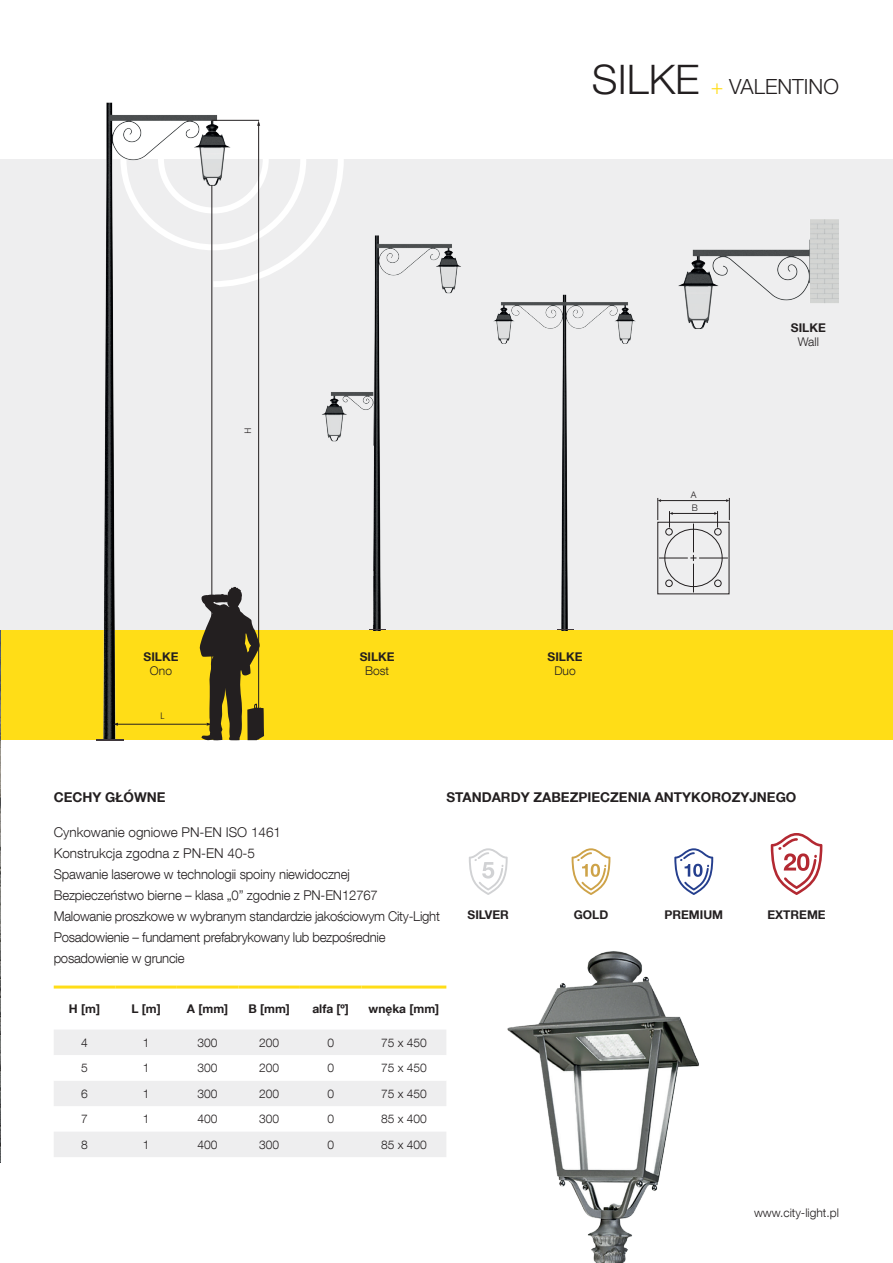
<style>
.page{position:relative;width:893px;height:1263px;background:#fff}
.page>*{position:absolute;margin:0;border:0;box-sizing:border-box;transform-origin:0 0}
.t1{font:300 21px "Helvetica Neue LT Std";color:#231f20}
.t2{font:300 13.5px/21px "Helvetica Neue LT Com";letter-spacing:-.01em;color:#231f20}
.t3{font:700 13.5px "Helvetica Neue LT Com";color:#231f20}
.t4{font:300 12px "Helvetica Neue LT Com";color:#231f20}
.t5{font:700 12px "Helvetica Neue LT Com";color:#231f20}
.t6{font:300 10.5px "Calibri";color:#231f20}
.t7{font:300 9px "Helvetica Neue LT Com";color:#231f20}
.s1{font-size:40.8px}
.s2{color:#ffdd17}
</style>
<div class="page">
<div style="left:0;top:159px;width:893px;height:581px;background:#eeeeef"></div>
<div style="left:0;top:630px;width:893px;height:110px;background:#ffdd17"></div>
<svg style="left:257px;top:119px;width:87px;height:171px"></svg>
<svg style="left:54px;top:1030px;width:351px;height:127px;fill:#eeeeef"></svg>
<svg style="left:54px;top:1055px;width:351px;height:25px"></svg>
<hr style="left:54px;top:985px;width:61px;height:3px;background:#ffdd17">
<hr style="left:115px;top:985px;width:62px;height:3px;background:#ffdd17">
<hr style="left:177px;top:985px;width:61px;height:3px;background:#ffdd17">
<hr style="left:238px;top:985px;width:62px;height:3px;background:#ffdd17">
<hr style="left:300px;top:985px;width:61px;height:3px;background:#ffdd17">
<hr style="left:361px;top:985px;width:85px;height:3px;background:#ffdd17">
<img style="left:321px;top:181px;width:140px;height:449px">
<img style="left:493px;top:294px;width:143px;height:336px">
<img style="left:405px;top:951px;width:294px;height:312px">
<img style="left:103px;top:102px;width:154px;height:638px">
<hr style="left:258px;top:123px;width:1px;height:616px;background:#231f20">
<hr style="left:212px;top:185px;width:1px;height:539px;background:#231f20">
<hr style="left:118px;top:724px;width:89px;height:1px;background:#231f20">
<svg style="left:257px;top:120px;width:3px;height:6px"></svg>
<svg style="left:113px;top:723px;width:5px;height:3px"></svg>
<svg style="left:199px;top:586px;width:65px;height:154px"></svg>
<hr style="left:212px;top:120px;width:47px;height:1px;background:#231f20">
<svg style="left:657px;top:498px;width:73px;height:94px"></svg>
<img style="left:678px;top:219px;width:161px;height:110px">
<img style="left:0;top:637px;width:1px;height:525px">
<svg style="left:469px;top:848px;width:39px;height:47px"></svg>
<svg style="left:572px;top:848px;width:38px;height:47px"></svg>
<svg style="left:674px;top:848px;width:39px;height:47px"></svg>
<svg style="left:771px;top:833px;width:51px;height:62px"></svg>
<svg style="left:96px;top:739px;width:27px;height:1px"></svg>
<p class="t1" style="left:592px;top:74px;width:248px"><span class="s1">SILKE</span> <span class="s2">+</span> VALENTINO</p>
<p class="t6" style="left:241px;top:434px;width:8px;rotate:-90deg">H</p>
<p class="t5" style="left:144px;top:649px;width:36px">SILKE</p>
<p class="t4" style="left:150px;top:663px;width:24px">Ono</p>
<p class="t6" style="left:160px;top:709px;width:6px">L</p>
<p class="t5" style="left:360px;top:649px;width:36px">SILKE</p>
<p class="t4" style="left:365px;top:663px;width:25px">Bost</p>
<p class="t5" style="left:548px;top:649px;width:36px">SILKE</p>
<p class="t4" style="left:554px;top:663px;width:23px">Duo</p>
<p class="t7" style="left:691px;top:490px;width:7px">A</p>
<p class="t7" style="left:692px;top:502px;width:8px">B</p>
<p class="t5" style="left:791px;top:320px;width:36px">SILKE</p>
<p class="t4" style="left:798px;top:335px;width:23px">Wall</p>
<p class="t3" style="left:54px;top:789px;width:113px">CECHY GŁÓWNE</p>
<p class="t2" style="left:54px;top:821px;width:229px">Cynkowanie ogniowe PN-EN ISO 1461</p>
<p class="t2" style="left:54px;top:842px;width:203px">Konstrukcja zgodna z PN-EN 40-5</p>
<p class="t2" style="left:54px;top:863px;width:298px">Spawanie laserowe w technologii spoiny niewidocznej</p>
<p class="t2" style="left:54px;top:884px;width:326px">Bezpieczeństwo bierne – klasa „0” zgodnie z PN-EN12767</p>
<p class="t2" style="left:54px;top:905px;width:388px">Malowanie proszkowe w wybranym standardzie jakościowym City-Light</p>
<p class="t2" style="left:54px;top:926px;width:333px">Posadowienie – fundament prefabrykowany lub bezpośrednie posadowienie w gruncie</p>
<p class="t3" style="left:446px;top:789px;width:352px">STANDARDY ZABEZPIECZENIA ANTYKOROZYJNEGO</p>
<p class="t5" style="left:468px;top:907px;width:43px">SILVER</p>
<p class="t5" style="left:574px;top:907px;width:36px">GOLD</p>
<p class="t5" style="left:664px;top:907px;width:60px">PREMIUM</p>
<p class="t5" style="left:767px;top:907px;width:60px">EXTREME</p>
<p class="t5" style="left:69px;top:1001px;width:33px">H [m]</p>
<p class="t5" style="left:131px;top:1001px;width:31px">L [m]</p>
<p class="t5" style="left:187px;top:1001px;width:43px">A [mm]</p>
<p class="t5" style="left:248px;top:1001px;width:43px">B [mm]</p>
<p class="t5" style="left:312px;top:1001px;width:38px">alfa [º]</p>
<p class="t5" style="left:369px;top:1001px;width:72px">wnęka [mm]</p>
<p class="t4" style="left:81px;top:1035px;width:8px">4</p>
<p class="t4" style="left:143px;top:1035px;width:8px">1</p>
<p class="t4" style="left:198px;top:1035px;width:22px">300</p>
<p class="t4" style="left:259px;top:1035px;width:22px">200</p>
<p class="t4" style="left:327px;top:1035px;width:8px">0</p>
<p class="t4" style="left:381px;top:1035px;width:47px">75 x 450</p>
<p class="t4" style="left:81px;top:1060px;width:8px">5</p>
<p class="t4" style="left:143px;top:1060px;width:8px">1</p>
<p class="t4" style="left:198px;top:1060px;width:22px">300</p>
<p class="t4" style="left:259px;top:1060px;width:22px">200</p>
<p class="t4" style="left:327px;top:1060px;width:8px">0</p>
<p class="t4" style="left:381px;top:1060px;width:47px">75 x 450</p>
<p class="t4" style="left:81px;top:1086px;width:8px">6</p>
<p class="t4" style="left:143px;top:1086px;width:8px">1</p>
<p class="t4" style="left:198px;top:1086px;width:22px">300</p>
<p class="t4" style="left:259px;top:1086px;width:22px">200</p>
<p class="t4" style="left:327px;top:1086px;width:8px">0</p>
<p class="t4" style="left:381px;top:1086px;width:47px">75 x 450</p>
<p class="t4" style="left:81px;top:1111px;width:8px">7</p>
<p class="t4" style="left:143px;top:1111px;width:8px">1</p>
<p class="t4" style="left:198px;top:1111px;width:22px">400</p>
<p class="t4" style="left:259px;top:1111px;width:22px">300</p>
<p class="t4" style="left:327px;top:1111px;width:8px">0</p>
<p class="t4" style="left:381px;top:1111px;width:47px">85 x 400</p>
<p class="t4" style="left:81px;top:1137px;width:8px">8</p>
<p class="t4" style="left:143px;top:1137px;width:8px">1</p>
<p class="t4" style="left:198px;top:1137px;width:22px">400</p>
<p class="t4" style="left:259px;top:1137px;width:22px">300</p>
<p class="t4" style="left:327px;top:1137px;width:8px">0</p>
<p class="t4" style="left:381px;top:1137px;width:47px">85 x 400</p>
<p class="t4" style="left:754px;top:1206px;width:86px">www.city-light.pl</p>
</div>
